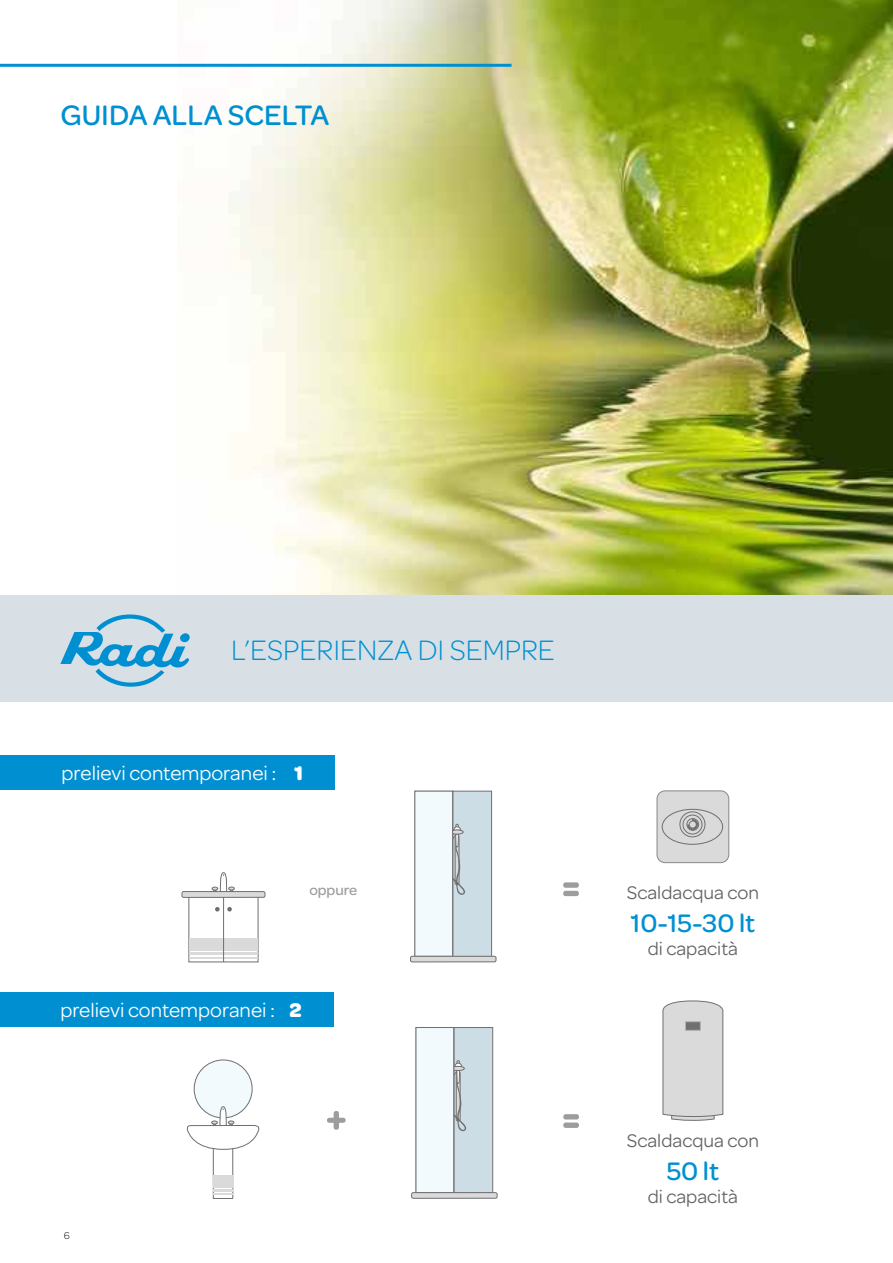
<style>
.page{position:relative;width:893px;height:1263px;background:#fff}
.page>*{position:absolute;margin:0;border:0;box-sizing:border-box;transform-origin:0 0}
.t1{font:300 30px "Omnes";color:#0090d2}
.t2{font:500 30px "Omnes";color:#0090d2}
.t3{font:500 27px "Omnes";color:#0090d2}
.t4{font:21px "Omnes";color:#fff}
.t5{font:19.5px "Omnes";color:#646363}
.t6{font:500 15px "Omnes";color:#9d9d9c}
.t7{font:300 10.5px "Omnes";color:#000}
.s1{font-weight:700}
</style>
<div class="page">
<img style="left:178px;top:0;width:715px;height:595px">
<div style="left:0;top:755px;width:335px;height:35px;background:#0090d2"></div>
<div style="left:0;top:992px;width:333px;height:34px;background:#0090d2"></div>
<svg style="left:327px;top:1111px;width:19px;height:19px"></svg>
<svg style="left:563px;top:1114px;width:16px;height:14px"></svg>
<svg style="left:563px;top:882px;width:16px;height:14px"></svg>
<hr style="left:0;top:64px;width:512px;height:3px;background:#0090d2">
<div style="left:0;top:595px;width:893px;height:107px;background:#d8e0e6"></div>
<svg style="left:60px;top:614px;width:130px;height:73px"></svg>
<div style="left:180px;top:633px;width:10px;height:9px;background:#0090d2;border-radius:50%"></div>
<svg style="left:182px;top:872px;width:83px;height:90px"></svg>
<div style="left:453px;top:791px;width:39px;height:166px;background:#ccdde6;border:1px solid #706f6f"></div>
<svg style="left:453px;top:824px;width:12px;height:72px"></svg>
<div style="left:415px;top:791px;width:38px;height:165px;background:#f3fafd;border:1px solid #706f6f"></div>
<svg style="left:410px;top:956px;width:86px;height:6px"></svg>
<div style="left:454px;top:1027px;width:39px;height:166px;background:#ccdde6;border:1px solid #706f6f"></div>
<svg style="left:454px;top:1060px;width:13px;height:72px"></svg>
<div style="left:416px;top:1027px;width:38px;height:166px;background:#f3fafd;border:1px solid #706f6f"></div>
<svg style="left:411px;top:1192px;width:86px;height:7px"></svg>
<div style="left:194px;top:1060px;width:58px;height:58px;background:#f3fafd;border-radius:50%"></div>
<div style="left:194px;top:1059px;width:58px;height:59px;border:1px solid #706f6f;border-radius:50%"></div>
<div style="left:213px;top:1145px;width:20px;height:54px;border:1px solid #706f6f"></div>
<div style="left:214px;top:1175px;width:19px;height:12px;background:#dadada"></div>
<svg style="left:214px;top:1189px;width:19px;height:6px"></svg>
<svg style="left:186px;top:1106px;width:74px;height:44px"></svg>
<svg style="left:662px;top:1000px;width:61px;height:121px"></svg>
<div style="left:685px;top:1021px;width:16px;height:9px;background:#706f6f;border:1px solid #b3b2b2"></div>
<div style="left:657px;top:791px;width:72px;height:72px;background:#dadada;border-radius:8px"></div>
<div style="left:657px;top:790px;width:72px;height:73px;border:1px solid #878787;border-radius:8px"></div>
<div style="left:662px;top:809px;width:61px;height:35px;border:1px solid #706f6f;border-radius:50%"></div>
<svg style="left:688px;top:819px;width:10px;height:11px"></svg>
<div style="left:687px;top:818px;width:12px;height:12px;border:1px solid #706f6f;border-radius:50%"></div>
<div style="left:689px;top:821px;width:7px;height:7px;border:1px solid #706f6f;border-radius:50%"></div>
<div style="left:680px;top:811px;width:25px;height:26px;border:1px solid #706f6f;border-radius:50%"></div>
<div style="left:683px;top:815px;width:19px;height:19px;border:1px solid #706f6f;border-radius:50%"></div>
<h1 class="t2" style="left:60px;top:99px;width:270px">GUIDA ALLA SCELTA</h1>
<h1 class="t1" style="left:231px;top:634px;width:325px">L’ESPERIENZA DI SEMPRE</h1>
<p class="t4" style="left:62px;top:761px;width:243px">prelievi contemporanei : <span class="s1">1</span></p>
<p class="t6" style="left:309px;top:881px;width:50px">oppure</p>
<p class="t4" style="left:60px;top:998px;width:243px">prelievi contemporanei : <span class="s1">2</span></p>
<p class="t7" style="left:64px;top:1230px;width:8px">6</p>
<p class="t5" style="left:627px;top:882px;width:134px">Scaldacqua con</p>
<p class="t3" style="left:630px;top:908px;width:126px">10-15-30 lt</p>
<p class="t5" style="left:648px;top:938px;width:92px">di capacità</p>
<p class="t5" style="left:627px;top:1130px;width:134px">Scaldacqua con</p>
<p class="t3" style="left:667px;top:1155px;width:54px">50 lt</p>
<p class="t5" style="left:648px;top:1185px;width:92px">di capacità</p>
</div>
